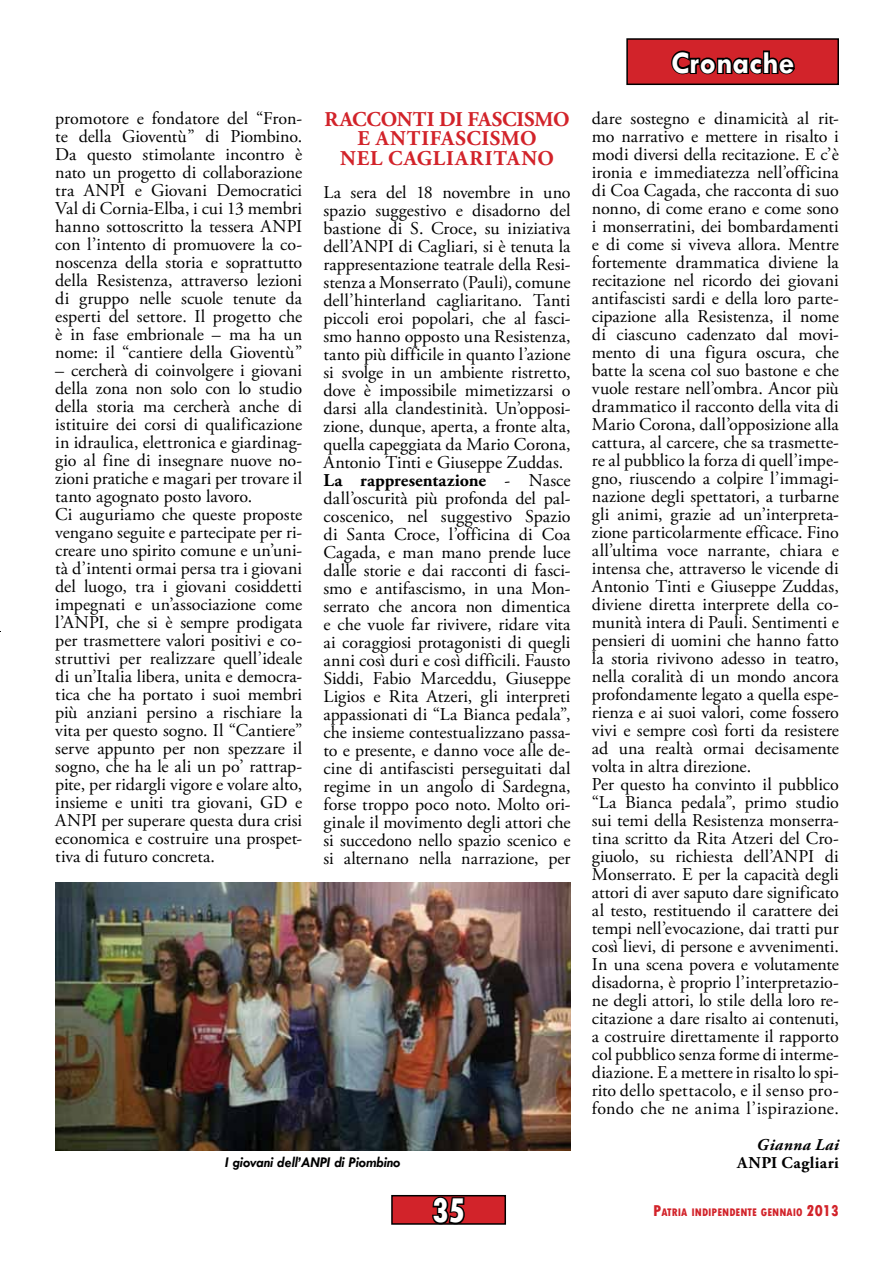
<style>
.page{position:relative;width:893px;height:1263px;background:#fff}
.page>*{position:absolute;margin:0;border:0;box-sizing:border-box;transform-origin:0 0}
.t1{font:800 condensed 36px "Tw Cen";color:#fff}
.t2{font:700 31.5px "Tw Cen";color:#fff}
.Stile_di_paragrafo_7{font:700 21px "Adobe Garamond Pro";letter-spacing:-.005em;color:#d2232a}
.Stile_di_paragrafo_7-2{font:700 21px "Adobe Garamond Pro";letter-spacing:.04em;color:#d2232a}
.Stile_di_paragrafo_7-3{font:700 21px "Adobe Garamond Pro";letter-spacing:.02em;color:#d2232a}
.Stile_di_paragrafo_7-4{font:18px/18px "Adobe Garamond Pro";letter-spacing:-.01em;color:#000;text-align:justify}
.Stile_di_paragrafo_7-5{font:700 16.5px "Adobe Garamond Pro";letter-spacing:.03em;color:#000}
.Stile_di_paragrafo_7-6{font:italic 700 16.5px "Adobe Garamond Pro";letter-spacing:.025em;color:#000}
.t3{font:italic 700 15px "Tw Cen";color:#000}
.t4{font:800 condensed 11.55px "Tw Cen";color:#d2232a}
.s1{font-weight:700}
.s2{font-size:16.5px}
</style>
<div class="page">
<img style="left:55px;top:882px;width:516px;height:268px">
<div style="left:627px;top:39px;width:211px;height:45px;background:#d2232a"></div>
<svg style="left:671px;top:50px;width:124px;height:25px"></svg>
<div style="left:626px;top:38px;width:213px;height:47px;border:2px solid #000"></div>
<div style="left:392px;top:1196px;width:113px;height:28px;background:#d2232a"></div>
<svg style="left:431px;top:1194px;width:36px;height:28px"></svg>
<div style="left:391px;top:1195px;width:115px;height:30px;border:2px solid #000"></div>
<p class="Stile_di_paragrafo_7-4" style="left:55px;top:110px;width:249px">promotore e fondatore del “Fron&shy;te della Gioventù” di Piombino.</p>
<p class="Stile_di_paragrafo_7-4" style="left:55px;top:146px;width:249px">Da questo stimolante incontro è nato un progetto di collaborazione tra ANPI e Giovani Democratici Val di Cornia-Elba, i cui 13 membri hanno sottoscritto la tessera ANPI con l’intento di promuovere la co&shy;noscenza della storia e soprattutto della Resistenza, attraverso lezioni di gruppo nelle scuole tenute da esperti del settore. Il progetto che è in fase embrionale – ma ha un nome: il “cantiere della Gioventù”</p>
<p class="Stile_di_paragrafo_7-4" style="left:55px;top:362px;width:249px">– cercherà di coinvolgere i giovani della zona non solo con lo studio della storia ma cercherà anche di istituire dei corsi di qualificazione in idraulica, elettronica e giardinag&shy;gio al fine di insegnare nuove no&shy;zioni pratiche e magari per trovare il tanto agognato posto lavoro.</p>
<p class="Stile_di_paragrafo_7-4" style="left:55px;top:506px;width:249px">Ci auguriamo che queste proposte vengano seguite e partecipate per ri&shy;creare uno spirito comune e un’uni&shy;tà d’intenti ormai persa tra i giovani del luogo, tra i giovani cosiddetti impegnati e un’associazione come l’ANPI, che si è sempre prodigata per trasmettere valori positivi e co&shy;struttivi per realizzare quell’ideale di un’Italia libera, unita e democra&shy;tica che ha portato i suoi membri più anziani persino a rischiare la vita per questo sogno. Il “Cantiere” serve appunto per non spezzare il sogno, che ha le ali un po’ rattrap&shy;pite, per ridargli vigore e volare alto, insieme e uniti tra giovani, GD e ANPI per superare questa dura crisi economica e costruire una prospet&shy;tiva di futuro concreta.</p>
<p class="Stile_di_paragrafo_7" style="left:324px;top:107px;width:247px">RACCONTI DI FASCISMO</p>
<p class="Stile_di_paragrafo_7-3" style="left:357px;top:126px;width:181px">E ANTIFASCISMO</p>
<p class="Stile_di_paragrafo_7-2" style="left:340px;top:146px;width:215px">NEL CAGLIARITANO</p>
<p class="Stile_di_paragrafo_7-4" style="left:324px;top:184px;width:249px">La sera del 18 novembre in uno spazio suggestivo e disadorno del bastione di S. Croce, su iniziativa dell’ANPI di Cagliari, si è tenuta la rappresentazione teatrale della Resi&shy;stenza a Monserrato (Pauli), comune dell’hinterland cagliaritano. Tanti piccoli eroi popolari, che al fasci&shy;smo hanno opposto una Resistenza, tanto più difficile in quanto l’azione si svolge in un ambiente ristretto, dove è impossibile mimetizzarsi o darsi alla clandestinità. Un’opposi&shy;zione, dunque, aperta, a fronte alta, quella capeggiata da Mario Corona, Antonio Tinti e Giuseppe Zuddas.</p>
<p class="Stile_di_paragrafo_7-4" style="left:324px;top:472px;width:249px"><span class="s1">La rappresentazione</span> - Nasce dall’oscurità più profonda del pal&shy;coscenico, nel suggestivo Spazio di Santa Croce, l’officina di Coa Cagada, e man mano prende luce dalle storie e dai racconti di fasci&shy;smo e antifascismo, in una Mon&shy;serrato che ancora non dimentica e che vuole far rivivere, ridare vita ai coraggiosi protagonisti di quegli anni così duri e così difficili. Fausto Siddi, Fabio Marceddu, Giuseppe Ligios e Rita Atzeri, gli interpreti appassionati di “La Bianca pedala”, che insieme contestualizzano passa&shy;to e presente, e danno voce alle de&shy;cine di antifascisti perseguitati dal regime in un angolo di Sardegna, forse troppo poco noto. Molto ori&shy;ginale il movimento degli attori che si succedono nello spazio scenico e si alternano nella narrazione, per</p>
<p class="t2" style="left:671px;top:44px;width:124px">Cronache</p>
<p class="Stile_di_paragrafo_7-4" style="left:592px;top:110px;width:249px">dare sostegno e dinamicità al rit&shy;mo narrativo e mettere in risalto i modi diversi della recitazione. E c’è ironia e immediatezza nell’officina di Coa Cagada, che racconta di suo nonno, di come erano e come sono i monserratini, dei bombardamenti e di come si viveva allora. Mentre fortemente drammatica diviene la recitazione nel ricordo dei giovani antifascisti sardi e della loro parte&shy;cipazione alla Resistenza, il nome di ciascuno cadenzato dal movi&shy;mento di una figura oscura, che batte la scena col suo bastone e che vuole restare nell’ombra. Ancor più drammatico il racconto della vita di Mario Corona, dall’opposizione alla cattura, al carcere, che sa trasmette&shy;re al pubblico la forza di quell’impe&shy;gno, riuscendo a colpire l’immagi&shy;nazione degli spettatori, a turbarne gli animi, grazie ad un’interpreta&shy;zione particolarmente efficace. Fino all’ultima voce narrante, chiara e intensa che, attraverso le vicende di Antonio Tinti e Giuseppe Zuddas, diviene diretta interprete della co&shy;munità intera di Pauli. Sentimenti e pensieri di uomini che hanno fatto la storia rivivono adesso in teatro, nella coralità di un mondo ancora profondamente legato a quella espe&shy;rienza e ai suoi valori, come fossero vivi e sempre così forti da resistere ad una realtà ormai decisamente volta in altra direzione.</p>
<p class="Stile_di_paragrafo_7-4" style="left:592px;top:776px;width:249px">Per questo ha convinto il pubblico “La Bianca pedala”, primo studio sui temi della Resistenza monserra&shy;tina scritto da Rita Atzeri del Cro&shy;giuolo, su richiesta dell’ANPI di Monserrato. E per la capacità degli attori di aver saputo dare significato al testo, restituendo il carattere dei tempi nell’evocazione, dai tratti pur così lievi, di persone e avvenimenti.<br>In una scena povera e volutamente disadorna, è proprio l’interpretazio&shy;ne degli attori, lo stile della loro re&shy;citazione a dare risalto ai contenuti, a costruire direttamente il rapporto col pubblico senza forme di interme&shy;diazione. E a mettere in risalto lo spi&shy;rito dello spettacolo, e il senso pro&shy;fondo che ne anima l’ispirazione.</p>
<p class="Stile_di_paragrafo_7-6" style="left:757px;top:1135px;width:84px">Gianna Lai</p>
<p class="t3" style="left:226px;top:1154px;width:176px">I giovani dell’ANPI di Piombino</p>
<p class="Stile_di_paragrafo_7-5" style="left:737px;top:1153px;width:103px">ANPI Cagliari</p>
<p class="t1" style="left:431px;top:1189px;width:36px">35</p>
<p class="t4" style="left:653px;top:1205px;width:187px"><span class="s2">P</span>ATRIA INDIPENDENTE GENNAIO <span class="s2">2013</span></p>
</div>
